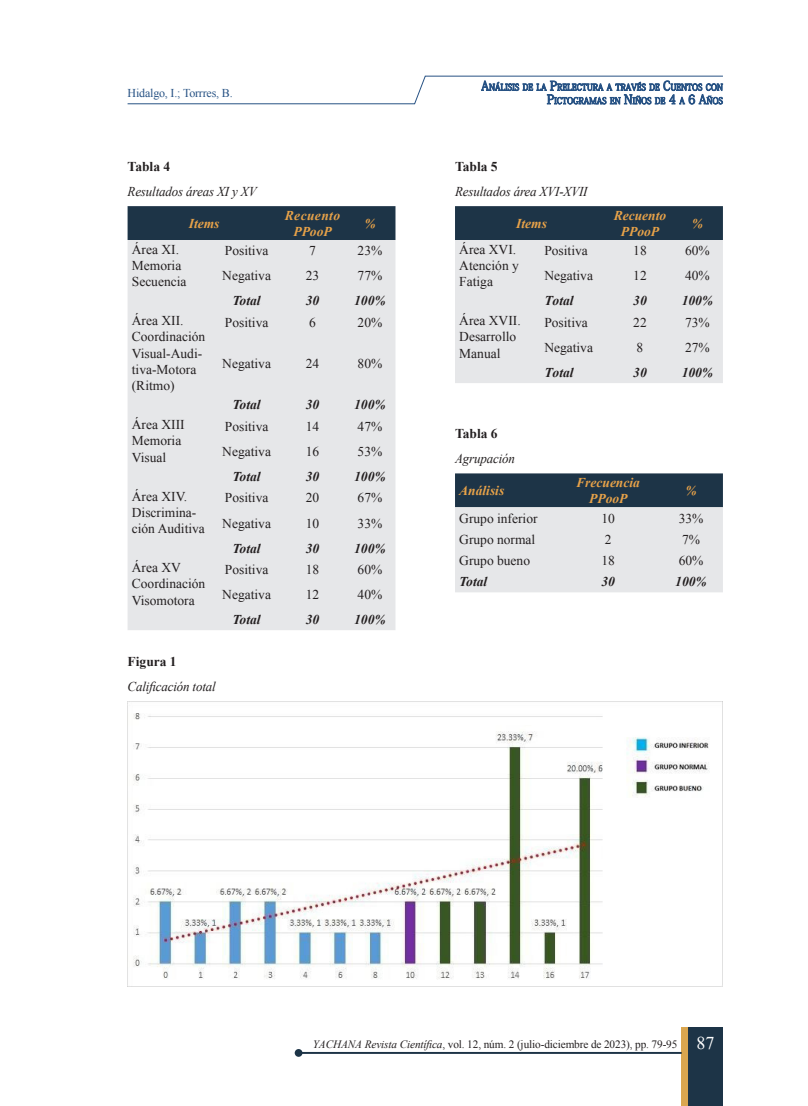
<style>
.page{position:relative;width:808px;height:1106px;background:#fff}
.page>*{position:absolute;margin:0;border:0;box-sizing:border-box;transform-origin:0 0}
.t1{font:18px "Times New Roman";color:#fff}
.t2{font:13.5px/16.2px "Times New Roman";color:#231f20}
.t3{font:italic 700 13.5px "Times New Roman";color:#231f20}
.Tablas___figuras_No{font:italic 13.5px "Times New Roman";letter-spacing:-.01em;color:#231f20;scale:.96 1}
.Texto_de_tablas_y_figuras{font:italic 700 13.5px/16.2px "Times New Roman";color:#e7a249;text-align:center}
.Tablas___figuras_No-2{font:700 13.5px "Times New Roman";color:#231f20}
.Texto_de_tablas_y_figuras-2{font:italic 700 13.5px/16.2px "Times New Roman";letter-spacing:.03em;color:#e7a249;text-align:center}
.t4{font:12px "Times New Roman";letter-spacing:-.015em;color:#275284}
.t5{font:11.25px "Times New Roman";letter-spacing:-.01em;color:#231f20}
.t6{font:8.85px/13.5px "Koz Min Pr 6 N";color:#275284;text-align:right;scale:.95 1}
.s1{font-size:12.6px}
.s2{font-style:italic}
</style>
<div class="page">
<div style="left:688px;top:1027px;width:35px;height:79px;background:#1d3447"></div>
<div style="left:682px;top:1027px;width:6px;height:79px;background:#daa64f"></div>
<hr style="left:299px;top:1051px;width:383px;height:2px;background:#1d3447">
<div style="left:295px;top:1049px;width:7px;height:7px;background:#1d3447;border-radius:50%"></div>
<svg style="left:127px;top:76px;width:596px;height:28px"></svg>
<div style="left:128px;top:206px;width:267px;height:34px;background:#1d3447"></div>
<div style="left:128px;top:240px;width:267px;height:390px;background:#e6e7e9"></div>
<div style="left:455px;top:206px;width:268px;height:34px;background:#1d3447"></div>
<div style="left:455px;top:240px;width:268px;height:143px;background:#e6e7e9"></div>
<img style="left:128px;top:701px;width:595px;height:285px">
<svg style="left:455px;top:473px;width:268px;height:119px;background:#adb4bb"></svg>
<p class="t4" style="left:128px;top:85px;width:107px">Hidalgo, I.; Torrres, B.</p>
<p class="Tablas___figuras_No-2" style="left:128px;top:157px;width:44px">Tabla 4</p>
<p class="Tablas___figuras_No" style="left:128px;top:182px;width:136px">Resultados áreas XI y XV</p>
<p class="Texto_de_tablas_y_figuras" style="left:189px;top:215px;width:32px">Items</p>
<p class="Texto_de_tablas_y_figuras-2" style="left:285px;top:206px;width:57px">Recuento<br>PPooP</p>
<p class="Texto_de_tablas_y_figuras" style="left:364px;top:215px;width:13px">%</p>
<p class="t2" style="left:132px;top:241px;width:56px">Área XI.<br>Memoria<br>Secuencia</p>
<p class="t2" style="left:225px;top:242px;width:45px">Positiva</p>
<p class="t2" style="left:309px;top:242px;width:8px">7</p>
<p class="t2" style="left:358px;top:242px;width:26px">23%</p>
<p class="t2" style="left:222px;top:268px;width:50px">Negativa</p>
<p class="t2" style="left:306px;top:268px;width:15px">23</p>
<p class="t2" style="left:358px;top:268px;width:26px">77%</p>
<p class="t3" style="left:233px;top:291px;width:30px">Total</p>
<p class="t3" style="left:306px;top:291px;width:15px">30</p>
<p class="t3" style="left:354px;top:291px;width:33px">100%</p>
<p class="t2" style="left:132px;top:312px;width:75px">Área XII.<br>Coordinación<br>Visual-Audi&shy;tiva-Motora (Ritmo)</p>
<p class="t2" style="left:225px;top:314px;width:45px">Positiva</p>
<p class="t2" style="left:309px;top:314px;width:8px">6</p>
<p class="t2" style="left:358px;top:314px;width:26px">20%</p>
<p class="t2" style="left:222px;top:355px;width:50px">Negativa</p>
<p class="t2" style="left:306px;top:355px;width:15px">24</p>
<p class="t2" style="left:358px;top:355px;width:26px">80%</p>
<p class="t3" style="left:233px;top:395px;width:30px">Total</p>
<p class="t3" style="left:306px;top:395px;width:15px">30</p>
<p class="t3" style="left:354px;top:395px;width:33px">100%</p>
<p class="t2" style="left:132px;top:416px;width:54px">Área XIII<br>Memoria<br>Visual</p>
<p class="t2" style="left:225px;top:418px;width:45px">Positiva</p>
<p class="t2" style="left:306px;top:418px;width:15px">14</p>
<p class="t2" style="left:358px;top:418px;width:26px">47%</p>
<p class="t2" style="left:222px;top:443px;width:50px">Negativa</p>
<p class="t2" style="left:306px;top:443px;width:15px">16</p>
<p class="t2" style="left:358px;top:443px;width:26px">53%</p>
<p class="t3" style="left:233px;top:467px;width:30px">Total</p>
<p class="t3" style="left:306px;top:467px;width:15px">30</p>
<p class="t3" style="left:354px;top:467px;width:33px">100%</p>
<p class="t2" style="left:132px;top:488px;width:75px">Área XIV.<br>Discrimina&shy;ción Auditiva</p>
<p class="t2" style="left:225px;top:489px;width:45px">Positiva</p>
<p class="t2" style="left:306px;top:489px;width:15px">20</p>
<p class="t2" style="left:358px;top:489px;width:26px">67%</p>
<p class="t2" style="left:222px;top:514px;width:50px">Negativa</p>
<p class="t2" style="left:306px;top:514px;width:15px">10</p>
<p class="t2" style="left:358px;top:514px;width:26px">33%</p>
<p class="t3" style="left:233px;top:538px;width:30px">Total</p>
<p class="t3" style="left:306px;top:538px;width:15px">30</p>
<p class="t3" style="left:354px;top:538px;width:33px">100%</p>
<p class="t2" style="left:132px;top:559px;width:75px">Área XV<br>Coordinación<br>Visomotora</p>
<p class="t2" style="left:225px;top:561px;width:45px">Positiva</p>
<p class="t2" style="left:306px;top:561px;width:15px">18</p>
<p class="t2" style="left:358px;top:561px;width:26px">60%</p>
<p class="t2" style="left:222px;top:586px;width:50px">Negativa</p>
<p class="t2" style="left:306px;top:586px;width:15px">12</p>
<p class="t2" style="left:358px;top:586px;width:26px">40%</p>
<p class="t3" style="left:233px;top:610px;width:30px">Total</p>
<p class="t3" style="left:306px;top:610px;width:15px">30</p>
<p class="t3" style="left:354px;top:610px;width:33px">100%</p>
<p class="Tablas___figuras_No-2" style="left:128px;top:652px;width:51px">Figura 1</p>
<p class="Tablas___figuras_No" style="left:128px;top:677px;width:93px">Calificación total</p>
<p class="t6" style="left:481px;top:81px;width:256px"><span class="s1">A</span>NÁLISIS DE LA <span class="s1">P</span>RELECTURA A TRAVÉS DE <span class="s1">C</span>UENTOS CON<br><span class="s1">P</span>ICTOGRAMAS EN <span class="s1">N</span>IÑOS DE <span class="s1">4</span> A <span class="s1">6 A</span>ÑOS</p>
<p class="Tablas___figuras_No-2" style="left:455px;top:157px;width:44px">Tabla 5</p>
<p class="Tablas___figuras_No" style="left:455px;top:182px;width:140px">Resultados área XVI-XVII</p>
<p class="Texto_de_tablas_y_figuras" style="left:516px;top:215px;width:32px">Items</p>
<p class="Texto_de_tablas_y_figuras" style="left:614px;top:206px;width:54px">Recuento<br>PPooP</p>
<p class="Texto_de_tablas_y_figuras" style="left:692px;top:215px;width:13px">%</p>
<p class="t2" style="left:459px;top:241px;width:61px">Área XVI.<br>Atención y<br>Fatiga</p>
<p class="t2" style="left:544px;top:242px;width:45px">Positiva</p>
<p class="t2" style="left:633px;top:242px;width:15px">18</p>
<p class="t2" style="left:685px;top:242px;width:26px">60%</p>
<p class="t2" style="left:544px;top:268px;width:50px">Negativa</p>
<p class="t2" style="left:633px;top:268px;width:15px">12</p>
<p class="t2" style="left:685px;top:268px;width:26px">40%</p>
<p class="t3" style="left:544px;top:291px;width:31px">Total</p>
<p class="t3" style="left:633px;top:291px;width:15px">30</p>
<p class="t3" style="left:682px;top:291px;width:33px">100%</p>
<p class="t2" style="left:459px;top:312px;width:63px">Área XVII.<br>Desarrollo<br>Manual</p>
<p class="t2" style="left:544px;top:314px;width:45px">Positiva</p>
<p class="t2" style="left:633px;top:314px;width:15px">22</p>
<p class="t2" style="left:685px;top:314px;width:26px">73%</p>
<p class="t2" style="left:544px;top:339px;width:50px">Negativa</p>
<p class="t2" style="left:637px;top:339px;width:8px">8</p>
<p class="t2" style="left:685px;top:339px;width:26px">27%</p>
<p class="t3" style="left:544px;top:363px;width:31px">Total</p>
<p class="t3" style="left:633px;top:363px;width:15px">30</p>
<p class="t3" style="left:682px;top:363px;width:33px">100%</p>
<p class="Tablas___figuras_No-2" style="left:455px;top:424px;width:44px">Tabla 6</p>
<p class="Tablas___figuras_No" style="left:455px;top:449px;width:64px">Agrupación</p>
<p class="Texto_de_tablas_y_figuras" style="left:459px;top:482px;width:47px">Análisis</p>
<p class="Texto_de_tablas_y_figuras" style="left:576px;top:474px;width:65px">Frecuencia<br>PPooP</p>
<p class="Texto_de_tablas_y_figuras" style="left:685px;top:482px;width:13px">%</p>
<p class="t2" style="left:459px;top:510px;width:80px">Grupo inferior</p>
<p class="t2" style="left:601px;top:510px;width:15px">10</p>
<p class="t2" style="left:679px;top:510px;width:26px">33%</p>
<p class="t2" style="left:459px;top:531px;width:78px">Grupo normal</p>
<p class="t2" style="left:605px;top:531px;width:8px">2</p>
<p class="t2" style="left:682px;top:531px;width:19px">7%</p>
<p class="t2" style="left:459px;top:552px;width:72px">Grupo bueno</p>
<p class="t2" style="left:601px;top:552px;width:15px">18</p>
<p class="t2" style="left:679px;top:552px;width:26px">60%</p>
<p class="t3" style="left:459px;top:572px;width:30px">Total</p>
<p class="t3" style="left:601px;top:572px;width:15px">30</p>
<p class="t3" style="left:675px;top:572px;width:33px">100%</p>
<p class="t5" style="left:313px;top:1036px;width:366px"><span class="s2">YACHANA Revista Científica</span>, vol. 12, núm. 2 (julio-diciembre de 2023), pp. 79-95</p>
<h1 class="t1" style="left:696px;top:1030px;width:19px">87</h1>
</div>
